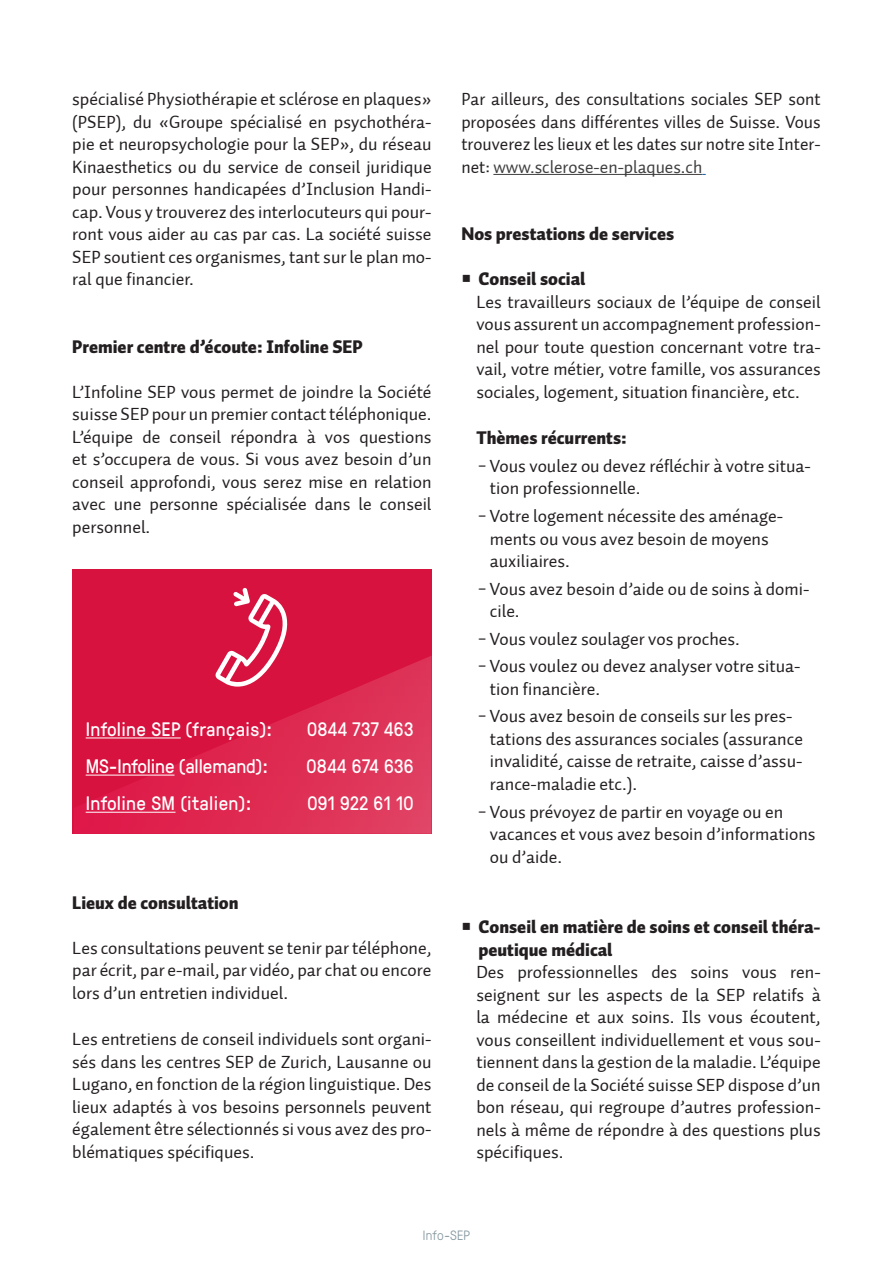
<style>
.page{position:relative;width:893px;height:1263px;background:#fff}
.page>*{position:absolute;margin:0;border:0;box-sizing:border-box;transform-origin:0 0}
.t1{font:19.5px "GT Pressura";letter-spacing:.02em;color:#fff}
.t2{font:19.5px "GT Pressura";letter-spacing:-.005em;color:#fff}
.t3{font:18px/22.5px "Auto 2 Regular LF";color:#231f20;text-align:justify}
.t4{font:18px/22.5px "Auto 2 Black LF";color:#231f20}
.t5{font:300 13.5px "GT Pressura";letter-spacing:.015em;color:#83969f}
.s1{color:#3e3e3f}
</style>
<div class="page">
<div style="left:72px;top:569px;width:360px;height:265px;background:#d7123e"></div>
<svg style="left:74px;top:656px;width:358px;height:178px"></svg>
<svg style="left:215px;top:588px;width:73px;height:99px"></svg>
<hr style="left:86px;top:737px;width:95px;height:1px;background:#fff">
<hr style="left:86px;top:775px;width:88px;height:1px;background:#fff">
<hr style="left:86px;top:812px;width:90px;height:1px;background:#fff">
<hr style="left:493px;top:174px;width:209px;height:1px;background:#3e3e3f">
<p class="t3" style="left:72px;top:88px;width:361px">spécialisé Physiothérapie et sclérose en plaques» (PSEP), du «Groupe spécialisé en psychothéra&shy;pie et neuropsychologie pour la SEP», du réseau Kinaesthetics ou du service de conseil juridique pour personnes handicapées d’Inclusion Handi&shy;cap. Vous y trouverez des interlocuteurs qui pour&shy;ront vous aider au cas par cas. La société suisse SEP soutient ces organismes, tant sur le plan mo&shy;ral que financier.</p>
<p class="t4" style="left:72px;top:336px;width:292px">Premier centre d’écoute: Infoline SEP</p>
<p class="t3" style="left:72px;top:381px;width:361px">L’Infoline SEP vous permet de joindre la Société suisse SEP pour un premier contact téléphonique.<br>L’équipe de conseil répondra à vos questions et s’occupera de vous. Si vous avez besoin d’un conseil approfondi, vous serez mise en relation avec une personne spécialisée dans le conseil personnel.</p>
<p class="t1" style="left:86px;top:715px;width:188px">Infoline SEP (français):</p>
<p class="t1" style="left:307px;top:715px;width:108px">0844 737 463</p>
<p class="t2" style="left:86px;top:752px;width:184px">MS-Infoline (allemand):</p>
<p class="t1" style="left:306px;top:752px;width:109px">0844 674 636</p>
<p class="t1" style="left:86px;top:789px;width:167px">Infoline SM (italien):</p>
<p class="t1" style="left:307px;top:789px;width:108px">091 922 61 10</p>
<p class="t4" style="left:72px;top:892px;width:168px">Lieux de consultation</p>
<p class="t3" style="left:72px;top:937px;width:361px">Les consultations peuvent se tenir par téléphone, par écrit, par e-mail, par vidéo, par chat ou encore lors d’un entretien individuel.</p>
<p class="t3" style="left:72px;top:1028px;width:361px">Les entretiens de conseil individuels sont organi&shy;sés dans les centres SEP de Zurich, Lausanne ou Lugano, en fonction de la région linguistique. Des lieux adaptés à vos besoins personnels peuvent également être sélectionnés si vous avez des pro&shy;blématiques spécifiques.</p>
<p class="t3" style="left:461px;top:88px;width:361px">Par ailleurs, des consultations sociales SEP sont proposées dans différentes villes de Suisse. Vous trouverez les lieux et les dates sur notre site Inter&shy;net: <span class="s1">www.sclerose-en-plaques.ch</span></p>
<p class="t4" style="left:461px;top:224px;width:214px">Nos prestations de services</p>
<p class="t4" style="left:478px;top:269px;width:109px">Conseil social</p>
<p class="t3" style="left:476px;top:291px;width:346px">Les travailleurs sociaux de l’équipe de conseil vous assurent un accompagnement profession&shy;nel pour toute question concernant votre tra&shy;vail, votre métier, votre famille, vos assurances sociales, logement, situation financière, etc.</p>
<p class="t4" style="left:476px;top:428px;width:152px">Thèmes récurrents:</p>
<p class="t3" style="left:490px;top:455px;width:322px;text-indent:-12px">− Vous voulez ou devez réfléchir à votre situa&shy;tion professionnelle.</p>
<p class="t3" style="left:490px;top:505px;width:295px;text-align:left;text-indent:-12px">− Votre logement nécessite des aménage&shy;ments ou vous avez besoin de moyens auxiliaires.</p>
<p class="t3" style="left:490px;top:578px;width:321px;text-indent:-12px">− Vous avez besoin d’aide ou de soins à domi&shy;cile.</p>
<p class="t3" style="left:478px;top:628px;width:263px">− Vous voulez soulager vos proches.</p>
<p class="t3" style="left:490px;top:655px;width:312px;text-indent:-12px">− Vous voulez ou devez analyser votre situa&shy;tion financière.</p>
<p class="t3" style="left:490px;top:705px;width:315px;text-align:left;text-indent:-12px">− Vous avez besoin de conseils sur les pres&shy;tations des assurances sociales (assurance invalidité, caisse de retraite, caisse d’assu&shy;rance-maladie etc.).</p>
<p class="t3" style="left:490px;top:800px;width:327px;text-align:left;text-indent:-12px">− Vous prévoyez de partir en voyage ou en vacances et vous avez besoin d’informations ou d’aide.</p>
<p class="t4" style="left:478px;top:916px;width:344px">Conseil en matière de soins et conseil théra&shy;peutique médical</p>
<p class="t3" style="left:476px;top:961px;width:346px">Des professionnelles des soins vous ren&shy;seignent sur les aspects de la SEP relatifs à la médecine et aux soins. Ils vous écoutent, vous conseillent individuellement et vous sou&shy;tiennent dans la gestion de la maladie. L’équipe de conseil de la Société suisse SEP dispose d’un bon réseau, qui regroupe d’autres profession&shy;nels à même de répondre à des questions plus spécifiques.</p>
<p class="t5" style="left:423px;top:1226px;width:49px">Info-SEP</p>
</div>
